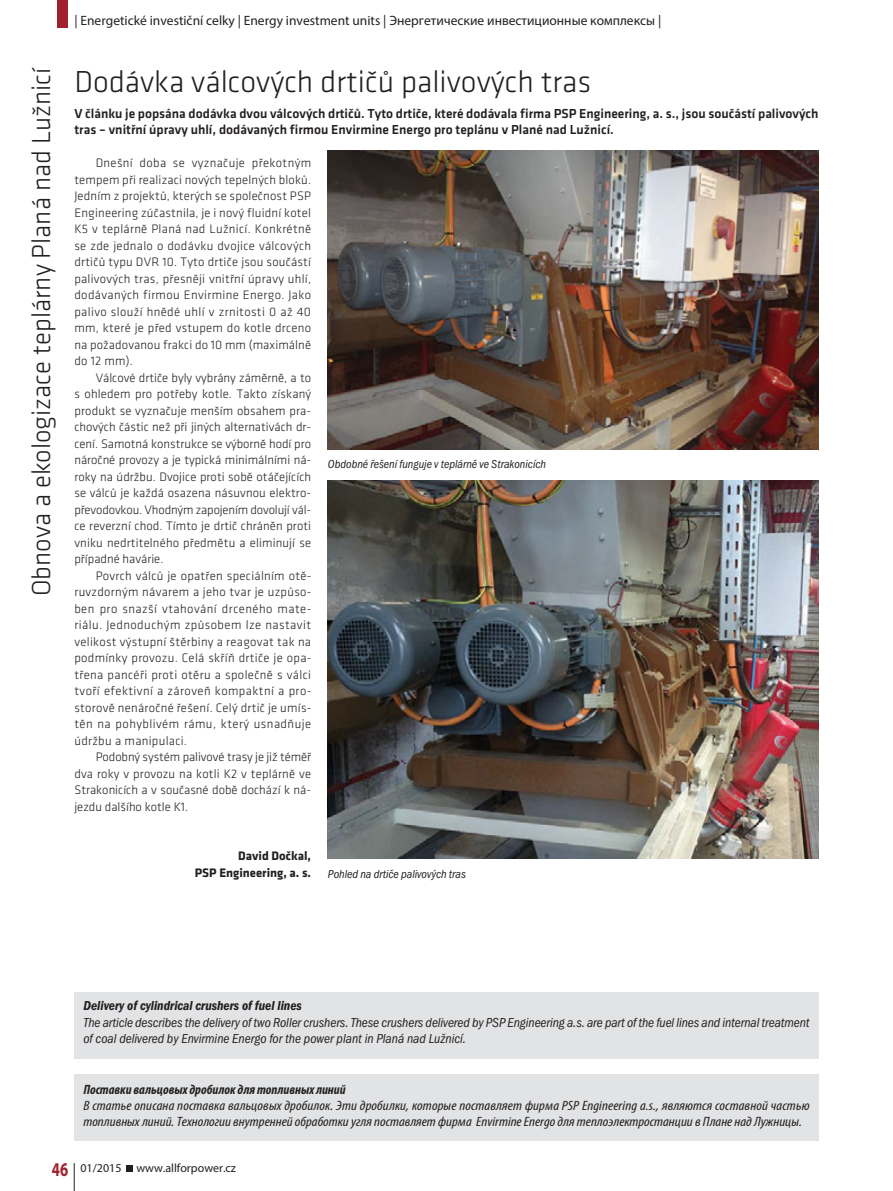
<style>
.page{position:relative;width:893px;height:1191px;background:#fff}
.page>*{position:absolute;margin:0;border:0;box-sizing:border-box;transform-origin:0 0}
.t1{font:300 31.5px "Klavika";color:#231f20}
.t2{font:300 27px "Klavika";color:#231f20}
.t3{font:italic condensed 13.5px/16.2px "Myriad Pro";color:#231f20;scale:1.12 1}
.t4{font:13.5px/16.2px "Franklin Got Itc TOT Boo Con Ita";letter-spacing:-.005em;color:#231f20}
.t5{font:500 13.5px/16.5px "Klavika";color:#231f20}
.t6{font:13.5px "Myriad Pro";color:#231f20}
.t7{font:italic 700 condensed 13.5px "Myriad Pro";color:#231f20}
.t8{font:13.5px "Franklin Got Itc TOT Dem Con Ita";color:#231f20}
.t9{font:300 12.75px/16.5px "Klavika";letter-spacing:.01em;color:#231f20;text-align:justify}
.t10{font:700 12.75px/16.5px "Klavika";color:#231f20;text-align:right}
.t11{font:12px "Franklin Got Itc TOT Boo Con Ita";color:#231f20}
.t12{font:12px "Myriad Pro";color:#231f20}
.s1{font-weight:700;font-stretch:semi-expanded;font-size:19.5px;color:#a0212d}
</style>
<div class="page">
<div style="left:57px;top:0;width:11px;height:28px;background:#a0212d"></div>
<svg style="left:127px;top:1165px;width:6px;height:6px"></svg>
<svg style="left:74px;top:1163px;width:1px;height:27px"></svg>
<div style="left:74px;top:992px;width:745px;height:66px;background:#e2e3e4"></div>
<div style="left:74px;top:1075px;width:745px;height:66px;background:#e2e3e4"></div>
<img style="left:328px;top:151px;width:490px;height:298px">
<img style="left:328px;top:481px;width:490px;height:378px">
<h2 class="t2" style="left:32px;top:596px;width:530px;rotate:-90deg">Obnova a ekologizace teplárny Planá nad Lužnicí</h2>
<p class="t6" style="left:74px;top:15px;width:588px">| Energetické investiční celky | Energy investment units | Энергетические инвестиционные комплексы |</p>
<h1 class="t1" style="left:74px;top:70px;width:518px">Dodávka válcových drtičů palivových tras</h1>
<p class="t5" style="left:74px;top:106px;width:746px">V článku je popsána dodávka dvou válcových drtičů. Tyto drtiče, které dodávala firma PSP Engineering, a. s., jsou součástí palivových tras – vnitřní úpravy uhlí, dodávaných firmou Envirmine Energo pro teplánu v Plané nad Lužnicí.</p>
<p class="t9" style="left:74px;top:156px;width:238px;text-indent:21px">Dnešní doba se vyznačuje překotným tempem při realizaci nových tepelných bloků.<br>Jedním z projektů, kterých se společnost PSP Engineering zúčastnila, je i nový fluidní kotel K5 v teplárně Planá nad Lužnicí. Konkrétně se zde jednalo o dodávku dvojice válcových drtičů typu DVR 10. Tyto drtiče jsou součástí palivových tras, přesněji vnitřní úpravy uhlí, dodávaných firmou Envirmine Energo. Jako palivo slouží hnědé uhlí v zrnitosti 0 až 40 mm, které je před vstupem do kotle drceno na požadovanou frakci do 10 mm (maximálně do 12 mm).</p>
<p class="t9" style="left:74px;top:370px;width:238px;text-indent:21px">Válcové drtiče byly vybrány záměrně, a to s ohledem pro potřeby kotle. Takto získaný produkt se vyznačuje menším obsahem pra&shy;chových částic než při jiných alternativách dr&shy;cení. Samotná konstrukce se výborně hodí pro náročné provozy a je typická minimálními ná&shy;roky na údržbu. Dvojice proti sobě otáčejících se válců je každá osazena násuvnou elektro&shy;převodovkou. Vhodným zapojením dovolují vál&shy;ce reverzní chod. Tímto je drtič chráněn proti vniku nedrtitelného předmětu a eliminují se případné havárie.</p>
<p class="t9" style="left:74px;top:568px;width:238px;text-indent:21px">Povrch válců je opatřen speciálním otě&shy;ruvzdorným návarem a jeho tvar je uzpůso&shy;ben pro snazší vtahování drceného mate&shy;riálu. Jednoduchým způsobem lze nastavit velikost výstupní štěrbiny a reagovat tak na podmínky provozu. Celá skříň drtiče je opa&shy;třena pancéři proti otěru a společně s válci tvoří efektivní a zároveň kompaktní a pro&shy;storově nenáročné řešení. Celý drtič je umís&shy;těn na pohyblivém rámu, který usnadňuje údržbu a manipulaci.</p>
<p class="t9" style="left:74px;top:750px;width:238px;text-indent:21px">Podobný systém palivové trasy je již téměř dva roky v provozu na kotli K2 v teplárně ve Strakonicích a v současné době dochází k ná&shy;jezdu dalšího kotle K1.</p>
<p class="t10" style="left:195px;top:849px;width:118px">David Dočkal,<br>PSP Engineering, a. s.</p>
<p class="t11" style="left:328px;top:460px;width:220px">Obdobné řešení funguje v teplárně ve Strakonicích</p>
<p class="t11" style="left:328px;top:869px;width:139px">Pohled na drtiče palivových tras</p>
<p class="t8" style="left:83px;top:1000px;width:220px">Delivery of cylindrical crushers of fuel lines</p>
<p class="t4" style="left:83px;top:1015px;width:728px">The article describes the delivery of two Roller crushers. These crushers delivered by PSP Engineering a.s. are part of the fuel lines and internal treatment of coal delivered by Envirmine Energo for the power plant in Planá nad Lužnicí.</p>
<p class="t7" style="left:83px;top:1081px;width:264px">Поставки вальцовых дробилок для топливных линий</p>
<p class="t3" style="left:83px;top:1098px;width:650px">В статье описана поставка вальцовых дробилок. Эти дробилки, которые поставляет фирма PSP Engineering a.s., являются составной частью топливных линий. Технологии внутренней обработки угля поставляет фирма Envirmine Energo для теплоэлектростанции в Плане над Лужницы.</p>
<p class="t12" style="left:52px;top:1163px;width:186px"><span class="s1">46</span> 01/2015 www.allforpower.cz</p>
</div>
